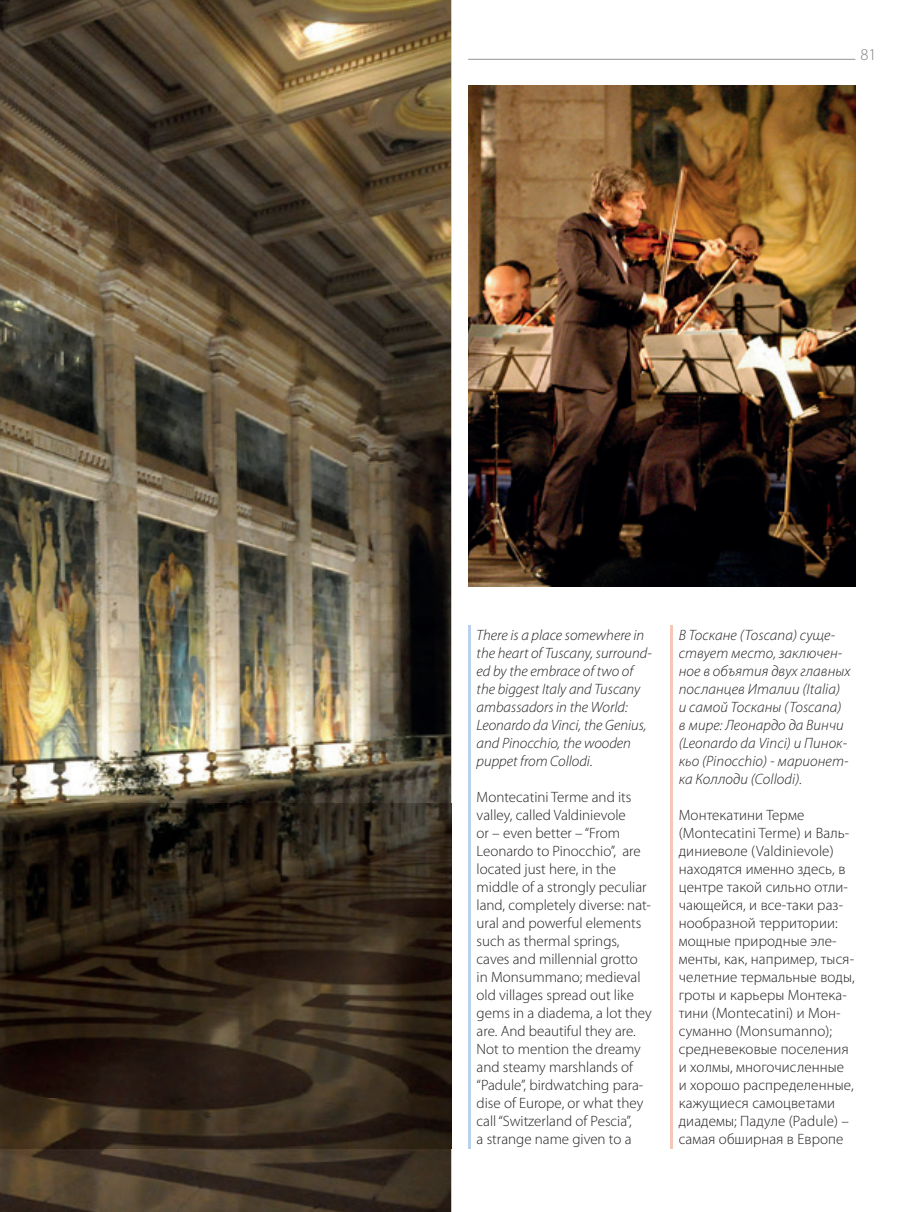
<style>
.page{position:relative;width:915px;height:1212px;background:#fff}
.page>*{position:absolute;margin:0;border:0;box-sizing:border-box;transform-origin:0 0}
.t1{font:300 16.5px "Myriad Pro";color:#808285}
.t2{font:300 15px/18px "Myriad Pro";color:#231f20}
.t3{font:italic 300 15px/18px "Myriad Pro";color:#231f20}
</style>
<div class="page">
<hr style="left:468px;top:59px;width:387px;height:1px;background:#939598">
<img style="left:0;top:0;width:451px;height:1212px">
<img style="left:468px;top:85px;width:387px;height:502px">
<img style="left:0;top:804px;width:451px;height:344px">
<hr style="left:468px;top:625px;width:3px;height:523px;background:#b9d1ec">
<hr style="left:670px;top:625px;width:3px;height:523px;background:#f6c7b4">
<p class="t1" style="left:860px;top:45px;width:18px">81</p>
<p class="t3" style="left:476px;top:626px;width:177px">There is a place somewhere in the heart of Tuscany, surround&shy;ed by the embrace of two of the biggest Italy and Tuscany ambassadors in the World:<br>Leonardo da Vinci, the Genius, and Pinocchio, the wooden puppet from Collodi.</p>
<p class="t2" style="left:476px;top:788px;width:177px">Montecatini Terme and its valley, called Valdinievole<br>or – even better – “From<br>Leonardo to Pinocchio”, are located just here, in the middle of a strongly peculiar land, completely diverse: nat&shy;ural and powerful elements such as thermal springs, caves and millennial grotto in Monsummano; medieval old villages spread out like gems in a diadema, a lot they are. And beautiful they are.<br>Not to mention the dreamy and steamy marshlands of “Padule”, birdwatching para&shy;dise of Europe, or what they call “Switzerland of Pescia”,<br>a strange name given to a</p>
<p class="t3" style="left:678px;top:626px;width:173px">В Тоскане (Toscana) суще&shy;ствует место, заключен&shy;ное в объятия двух главных посланцев Италии (Italia) и самой Тосканы (Toscana) в мире: Леонардо да Винчи (Leonardo da Vinci) и Пинок&shy;кьо (Pinocchio) - марионет&shy;ка Коллоди (Collodi).</p>
<p class="t2" style="left:678px;top:806px;width:177px">Монтекатини Терме (Montecatini Terme) и Валь&shy;диниеволе (Valdinievole) находятся именно здесь, в центре такой сильно отли&shy;чающейся, и все-таки раз&shy;нообразной территории: мощные природные эле&shy;менты, как, например, тыся&shy;челетние термальные воды, гроты и карьеры Монтека&shy;тини (Montecatini) и Мон&shy;суманно (Monsumanno); средневековые поселения и холмы, многочисленные и хорошо распределенные, кажущиеся самоцветами диадемы; Падуле (Padule) – самая обширная в Европе</p>
</div>
